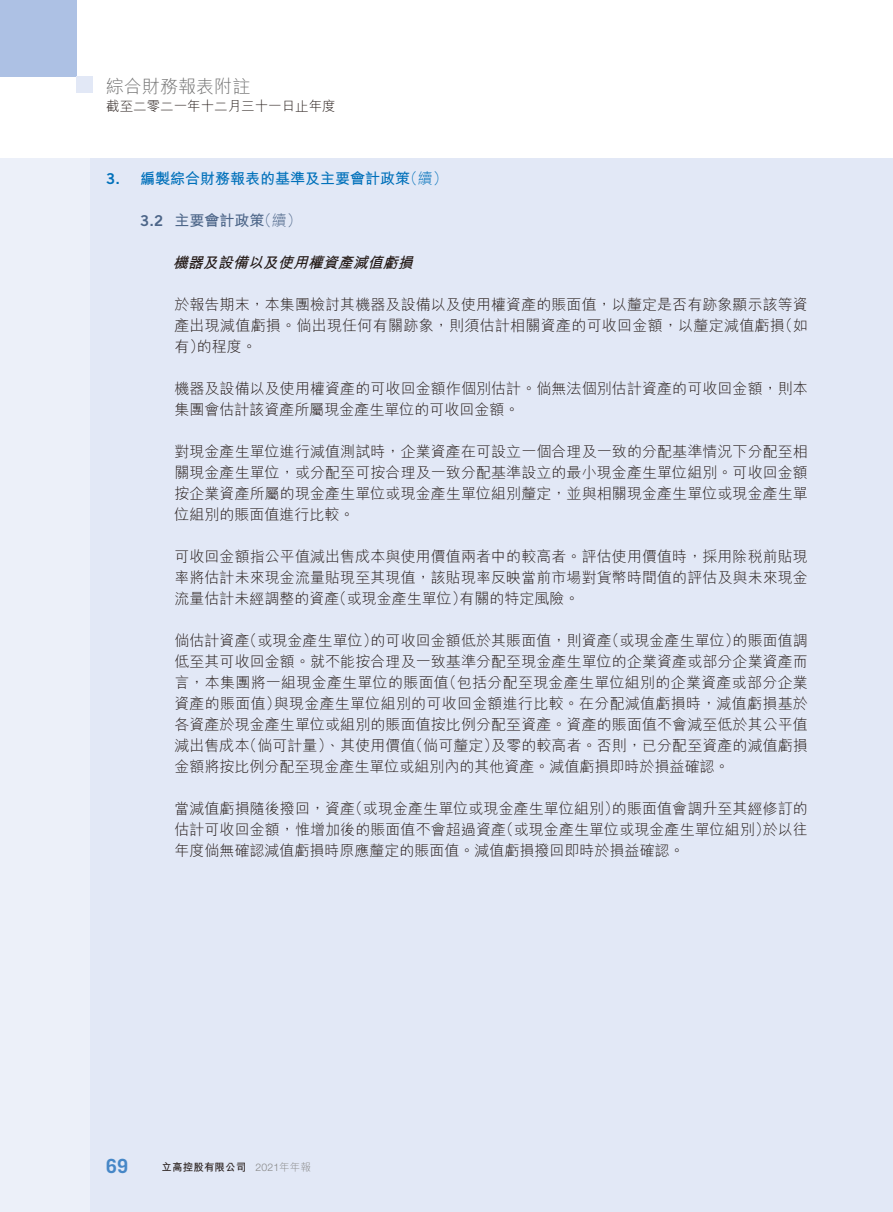
<style>
.page{position:relative;width:893px;height:1212px;background:#fff}
.page>*{position:absolute;margin:0;border:0;box-sizing:border-box;transform-origin:0 0}
.t1{font:700 19.5px "Trade Gothic LT Std";color:#4687c7}
.t2{font:18px "M Hei HK Light E Ten B5 H";color:#717171}
.t3{font:15px/21px "M Hei HK Light E Ten B5 H";letter-spacing:.005em;color:#231916;text-align:justify}
.t4{font:15px "M Hei HK Bold E Ten B5 H";color:#0070ba}
.t5{font:italic 15px "M Hei HK Bold E Ten B5 H";color:#231916}
.t6{font:15px "M Hei HK Bold E Ten B5 H";color:#4c6588}
.t7{font:13.5px "M Hei HK Light E Ten B5 H";color:#231916}
.t8{font:10.5px "M Hei HK Bold E Ten B5 H";letter-spacing:.01em;color:#231916}
.s1{font-family:"Trade Gothic LT Std Bd 2"}
.s2{font-family:"M Hei HK Light E Ten B5 H"}
.s3{font-family:"Helvetica Neue LT Std";font-weight:300;color:#898989}
.s4{font-family:"M Hei HK Light E Ten B5 H";color:#898989}
</style>
<div class="page">
<div style="left:0;top:0;width:77px;height:77px;background:#adc1e4"></div>
<div style="left:77px;top:77px;width:16px;height:16px;background:#e2e8f6"></div>
<div style="left:0;top:158px;width:893px;height:1054px;background:#ecf0f9"></div>
<div style="left:90px;top:158px;width:803px;height:1054px;background:#e2e8f6"></div>
<p class="t2" style="left:106px;top:79px;width:146px">綜合財務報表附註</p>
<p class="t7" style="left:106px;top:101px;width:231px">截至二零二一年十二月三十一日止年度</p>
<p class="t4" style="left:106px;top:172px;width:343px"><span class="s1">3.</span> 編製綜合財務報表的基準及主要會計政策<span class="s2">（續）</span></p>
<p class="t6" style="left:140px;top:214px;width:163px"><span class="s1">3.2</span> 主要會計政策<span class="s2">（續）</span></p>
<p class="t5" style="left:173px;top:256px;width:245px">機器及設備以及使用權資產減值虧損</p>
<p class="t3" style="left:174px;top:295px;width:635px">於報告期末，本集團檢討其機器及設備以及使用權資產的賬面值，以釐定是否有跡象顯示該等資產出現減值虧損。倘出現任何有關跡象，則須估計相關資產的可收回金額，以釐定減值虧損（如有）的程度。</p>
<p class="t3" style="left:174px;top:379px;width:635px">機器及設備以及使用權資產的可收回金額作個別估計。倘無法個別估計資產的可收回金額，則本集團會估計該資產所屬現金產生單位的可收回金額。</p>
<p class="t3" style="left:174px;top:442px;width:635px">對現金產生單位進行減值測試時，企業資產在可設立一個合理及一致的分配基準情況下分配至相關現金產生單位，或分配至可按合理及一致分配基準設立的最小現金產生單位組別。可收回金額按企業資產所屬的現金產生單位或現金產生單位組別釐定，並與相關現金產生單位或現金產生單位組別的賬面值進行比較。</p>
<p class="t3" style="left:174px;top:547px;width:635px">可收回金額指公平值減出售成本與使用價值兩者中的較高者。評估使用價值時，採用除稅前貼現率將估計未來現金流量貼現至其現值，該貼現率反映當前市場對貨幣時間值的評估及與未來現金流量估計未經調整的資產（或現金產生單位）有關的特定風險。</p>
<p class="t3" style="left:174px;top:631px;width:635px">倘估計資產（或現金產生單位）的可收回金額低於其賬面值，則資產（或現金產生單位）的賬面值調低至其可收回金額。就不能按合理及一致基準分配至現金產生單位的企業資產或部分企業資產而言，本集團將一組現金產生單位的賬面值（包括分配至現金產生單位組別的企業資產或部分企業資產的賬面值）與現金產生單位組別的可收回金額進行比較。在分配減值虧損時，減值虧損基於各資產於現金產生單位或組別的賬面值按比例分配至資產。資產的賬面值不會減至低於其公平值減出售成本（倘可計量）、其使用價值（倘可釐定）及零的較高者。否則，已分配至資產的減值虧損金額將按比例分配至現金產生單位或組別內的其他資產。減值虧損即時於損益確認。</p>
<p class="t3" style="left:174px;top:799px;width:635px">當減值虧損隨後撥回，資產（或現金產生單位或現金產生單位組別）的賬面值會調升至其經修訂的估計可收回金額，惟增加後的賬面值不會超過資產（或現金產生單位或現金產生單位組別）於以往年度倘無確認減值虧損時原應釐定的賬面值。減值虧損撥回即時於損益確認。</p>
<h1 class="t1" style="left:106px;top:1159px;width:23px">69</h1>
<p class="t8" style="left:162px;top:1163px;width:151px">立高控股有限公司 <span class="s3">2021</span><span class="s4">年年報</span></p>
</div>
